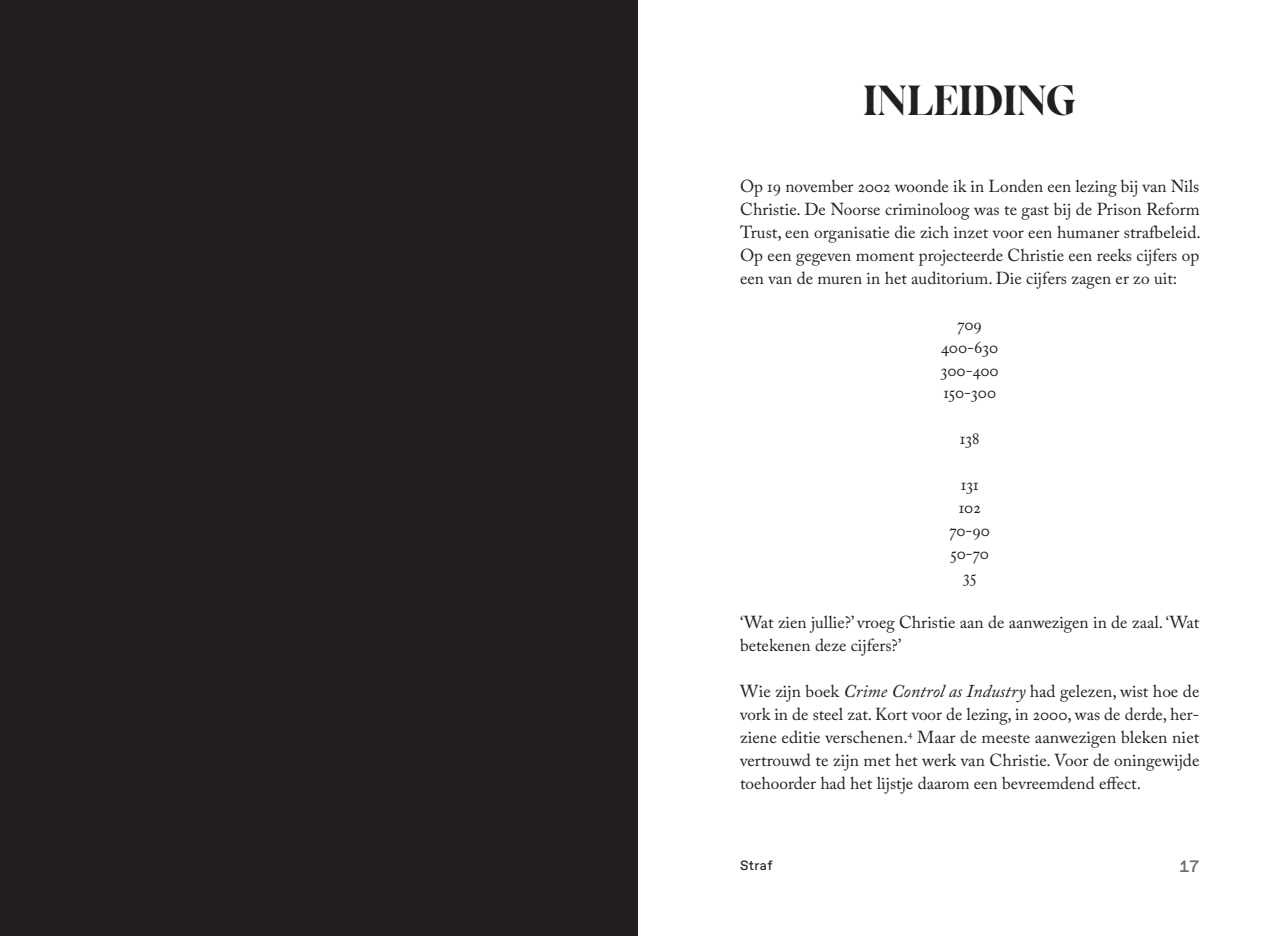
<style>
.page{position:relative;width:1276px;height:936px;background:#fff}
.page>*{position:absolute;margin:0;border:0;box-sizing:border-box;transform-origin:0 0}
.t1{font:42px "Eksell Display Large";color:#231f20}
.t2{font:17.25px/23px "Adobe Caslon Pro";color:#231f20;text-align:justify}
.t3{font:500 16.5px "Favorit Pro";color:#6c6d70}
.t4{font:13.5px "Favorit Pro";letter-spacing:.025em;color:#231f20}
.s1{font-style:italic;font-size:18px}
</style>
<div class="page">
<div style="left:0;top:0;width:638px;height:935px;background:#231f20"></div>
<h1 class="t1" style="left:863px;top:76px;width:214px">INLEIDING</h1>
<p class="t2" style="left:740px;top:174px;width:462px">Op 19 november 2002 woonde ik in Londen een lezing bij van Nils Christie. De Noorse criminoloog was te gast bij de Prison Reform Trust, een organisatie die zich inzet voor een humaner strafbeleid.<br>Op een gegeven moment projecteerde Christie een reeks cijfers op een van de muren in het auditorium. Die cijfers zagen er zo uit:</p>
<p class="t2" style="left:940px;top:312px;width:60px;text-align:center">709<br>400-630<br>300-400<br>150-300</p>
<p class="t2" style="left:960px;top:427px;width:21px">138</p>
<p class="t2" style="left:949px;top:473px;width:42px;text-align:center">131<br>102<br>70-90<br>50-70<br>35</p>
<p class="t2" style="left:740px;top:610px;width:461px">‘Wat zien jullie?’ vroeg Christie aan de aanwezigen in de zaal. ‘Wat betekenen deze cijfers?’</p>
<p class="t2" style="left:740px;top:679px;width:461px">Wie zijn boek <span class="s1">Crime Control as Industry</span> had gelezen, wist hoe de vork in de steel zat. Kort voor de lezing, in 2000, was de derde, her&shy;ziene editie verschenen.<sup>4</sup> Maar de meeste aanwezigen bleken niet vertrouwd te zijn met het werk van Christie. Voor de oningewijde toehoorder had het lijstje daarom een bevreemdend effect.</p>
<p class="t4" style="left:740px;top:856px;width:34px">Straf</p>
<p class="t3" style="left:1179px;top:854px;width:21px">17</p>
</div>
